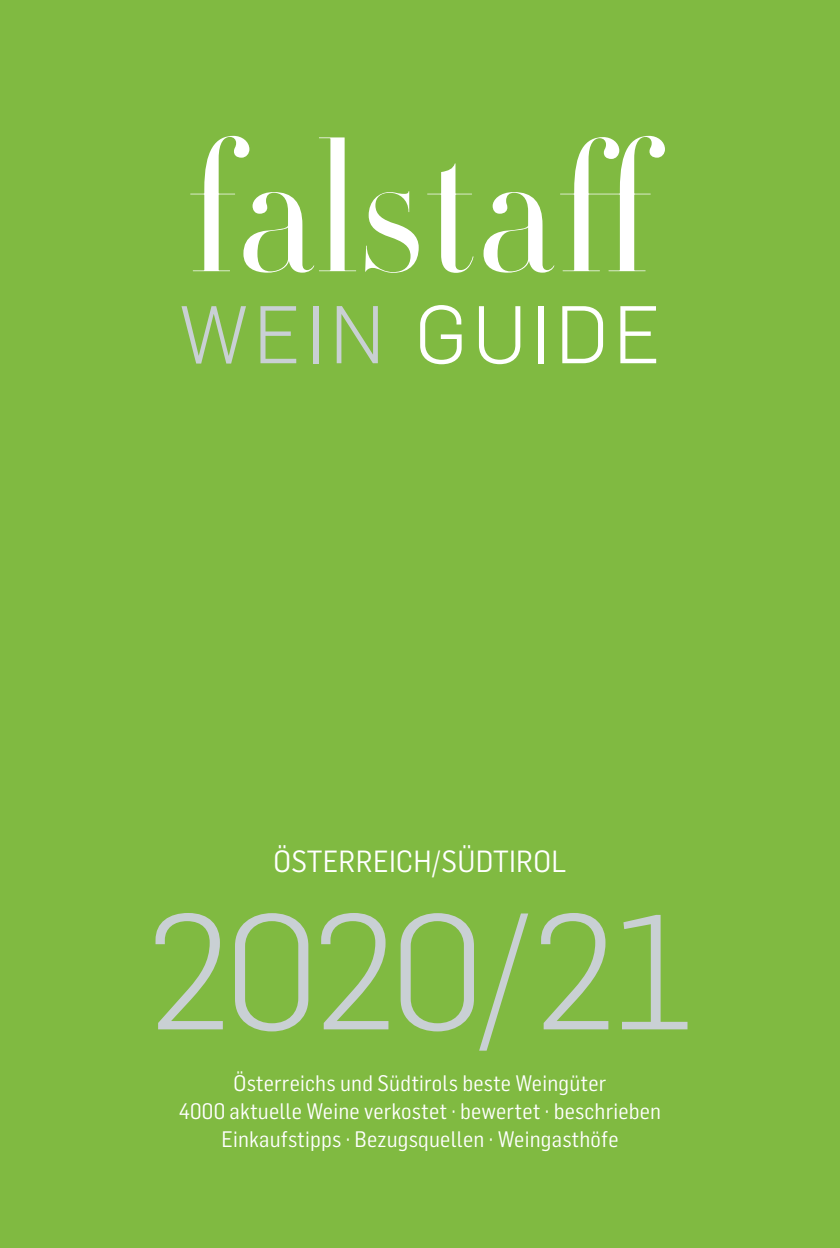
<style>
.page{position:relative;width:840px;height:1248px;background:#fff}
.page>*{position:absolute;margin:0;border:0;box-sizing:border-box;transform-origin:0 0}
.t1{font:300 181.8px "HTF Didot L96";color:#fff}
.t2{font:300 160px "Flama";letter-spacing:-.03em;color:#c9d0d4}
.t3{font:300 80px "Flama";letter-spacing:.07em;color:#fff}
.t4{font:30px "Flama Semicondensed";letter-spacing:.01em;color:#fff}
.t5{font:22px "Flama Semicondensed";letter-spacing:.01em;color:#fff}
.s1{color:#c9d0d4}
</style>
<div class="page">
<div style="left:0;top:0;width:839px;height:1247px;background:#80ba41"></div>
<p class="t1" style="left:186px;top:80px;width:480px">falstaff</p>
<p class="t3" style="left:179px;top:281px;width:482px"><span class="s1">WEIN</span> GUIDE</p>
<p class="t4" style="left:273px;top:842px;width:294px">ÖSTERREICH/SÜDTIROL</p>
<p class="t2" style="left:147px;top:864px;width:547px">2020/21</p>
<p class="t5" style="left:233px;top:1069px;width:374px">Österreichs und Südtirols beste Weingüter</p>
<p class="t5" style="left:179px;top:1097px;width:483px">4000 aktuelle Weine verkostet · bewertet · beschrieben</p>
<p class="t5" style="left:221px;top:1125px;width:398px">Einkaufstipps · Bezugsquellen · Weingasthöfe</p>
</div>
